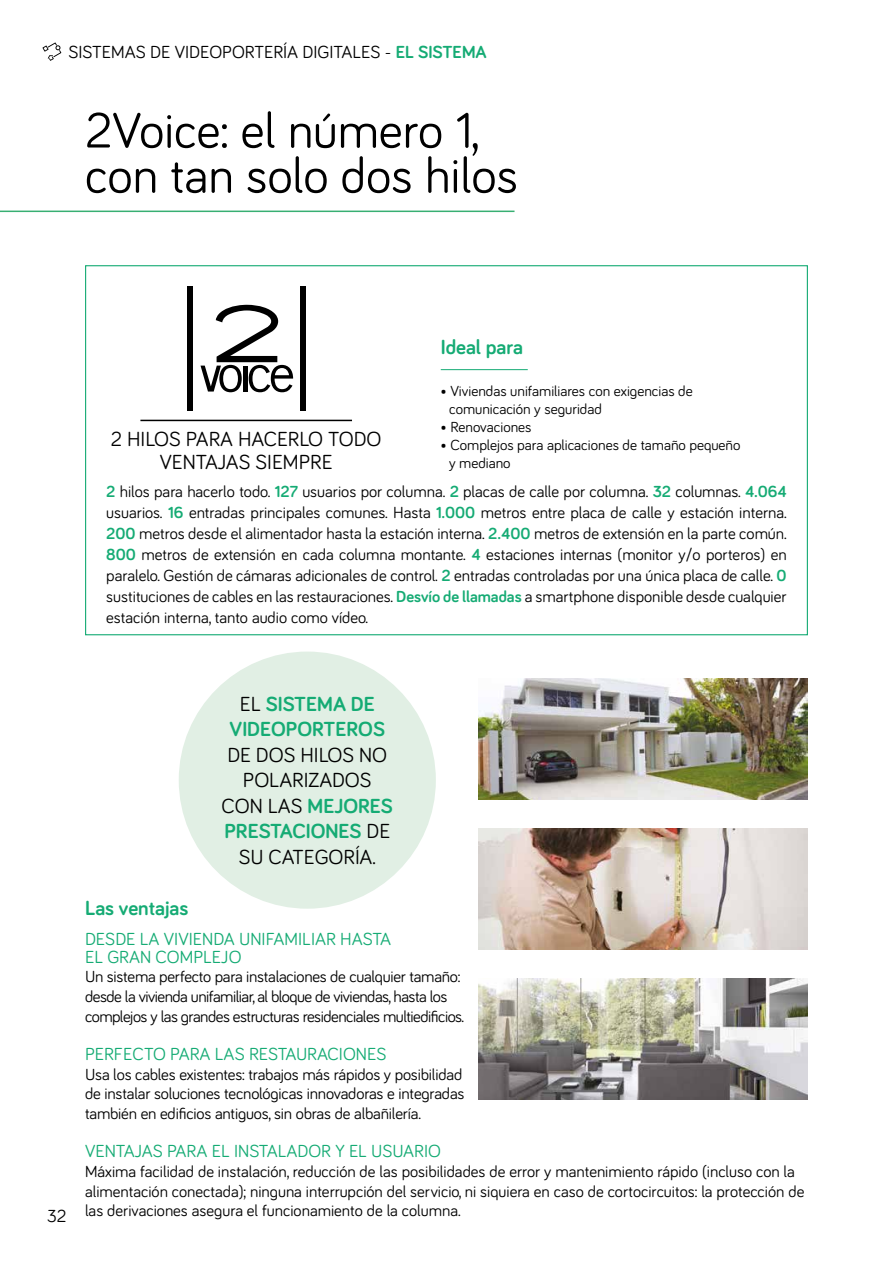
<style>
.page{position:relative;width:893px;height:1263px;background:#fff}
.page>*{position:absolute;margin:0;border:0;box-sizing:border-box;transform-origin:0 0}
.t1{font:51px/45px "Bariol";color:#000}
.t2{font:21px/25.5px "Bariol";color:#000;text-align:center}
.t3{font:700 21px/25.5px "Bariol";color:#15ab74;text-align:center}
.t4{font:18px/18px "Bariol";color:#15ab74}
.t5{font:18px "Bariol";color:#000}
.t6{font:16.5px/21px "Bariol";letter-spacing:-.01em;color:#000}
.t7{font:16.5px/19.8px "Bariol";letter-spacing:-.03em;color:#000}
.t8{font:15px/18px "Bariol";color:#000}
.s1{font-weight:700;color:#15ab74}
.s2{font-weight:400;color:#000}
</style>
<div class="page">
<svg style="left:42px;top:42px;width:19px;height:19px"></svg>
<div style="left:179px;top:651px;width:257px;height:258px;background:#e1efe4;border-radius:50%"></div>
<img style="left:479px;top:679px;width:329px;height:121px">
<img style="left:479px;top:828px;width:329px;height:122px">
<img style="left:479px;top:978px;width:329px;height:121px">
<div style="left:85px;top:265px;width:723px;height:370px;background:#fff;border:1px solid #15ab74"></div>
<div style="left:300px;top:286px;width:6px;height:125px;background:#000"></div>
<div style="left:188px;top:286px;width:5px;height:125px;background:#000"></div>
<svg style="left:201px;top:305px;width:92px;height:87px"></svg>
<hr style="left:140px;top:420px;width:212px;height:1px;background:#000">
<hr style="left:441px;top:369px;width:87px;height:1px;background:#15ab74">
<hr style="left:0;top:211px;width:514px;height:1px;background:#38af72">
<p class="t5" style="left:68px;top:39px;width:420px">SISTEMAS DE VIDEOPORTERÍA DIGITALES - <span class="s1">EL SISTEMA</span></p>
<h1 class="t1" style="left:85px;top:106px;width:435px">2Voice: el número 1, con tan solo dos hilos</h1>
<p class="t2" style="left:111px;top:427px;width:272px;line-height:22.5px">2 HILOS PARA HACERLO TODO<br>VENTAJAS SIEMPRE</p>
<p class="t3" style="left:441px;top:333px;width:84px">Ideal para</p>
<p class="t8" style="left:449px;top:381px;width:245px;text-indent:-9px">• Viviendas unifamiliares con exigencias de comunicación y seguridad</p>
<p class="t8" style="left:441px;top:417px;width:92px">• Renovaciones</p>
<p class="t8" style="left:449px;top:435px;width:293px;text-indent:-9px">• Complejos para aplicaciones de tamaño pequeño y mediano</p>
<p class="t6" style="left:106px;top:480px;width:682px;text-align:justify"><span class="s1">2</span> hilos para hacerlo todo. <span class="s1">127</span> usuarios por columna. <span class="s1">2</span> placas de calle por columna. <span class="s1">32</span> columnas. <span class="s1">4.064 </span>usuarios. <span class="s1">16</span> entradas principales comunes. Hasta <span class="s1">1.000</span> metros entre placa de calle y estación interna.<br><span class="s1">200</span> metros desde el alimentador hasta la estación interna. <span class="s1">2.400</span> metros de extensión en la parte común.<br><span class="s1">800</span> metros de extensión en cada columna montante. <span class="s1">4</span> estaciones internas (monitor y/o porteros) en paralelo. Gestión de cámaras adicionales de control. <span class="s1">2</span> entradas controladas por una única placa de calle. <span class="s1">0 </span>sustituciones de cables en las restauraciones. <span class="s1">Desvío de llamadas</span> a smartphone disponible desde cualquier estación interna, tanto audio como vídeo.</p>
<p class="t5" style="left:47px;top:1203px;width:21px">32</p>
<p class="t3" style="left:230px;top:690px;width:157px"><span class="s2">EL</span> SISTEMA DE<br>VIDEOPORTEROS</p>
<p class="t2" style="left:222px;top:741px;width:173px">DE DOS HILOS NO<br>POLARIZADOS<br>CON LAS <span class="s1">MEJORES<br>PRESTACIONES</span> DE<br>SU CATEGORÍA.</p>
<p class="t3" style="left:85px;top:894px;width:105px">Las ventajas</p>
<p class="t4" style="left:85px;top:929px;width:308px">DESDE LA VIVIENDA UNIFAMILIAR HASTA<br>EL GRAN COMPLEJO</p>
<p class="t7" style="left:85px;top:966px;width:381px">Un sistema perfecto para instalaciones de cualquier tamaño: desde la vivienda unifamiliar, al bloque de viviendas, hasta los complejos y las grandes estructuras residenciales multiedificios.</p>
<p class="t4" style="left:85px;top:1044px;width:303px">PERFECTO PARA LAS RESTAURACIONES</p>
<p class="t6" style="left:85px;top:1063px;width:381px;line-height:19.8px">Usa los cables existentes: trabajos más rápidos y posibilidad de instalar soluciones tecnológicas innovadoras e integradas también en edificios antiguos, sin obras de albañilería.</p>
<p class="t4" style="left:85px;top:1141px;width:357px">VENTAJAS PARA EL INSTALADOR Y EL USUARIO</p>
<p class="t6" style="left:85px;top:1160px;width:721px;line-height:19.8px">Máxima facilidad de instalación, reducción de las posibilidades de error y mantenimiento rápido (incluso con la alimentación conectada); ninguna interrupción del servicio, ni siquiera en caso de cortocircuitos: la protección de las derivaciones asegura el funcionamiento de la columna.</p>
</div>
